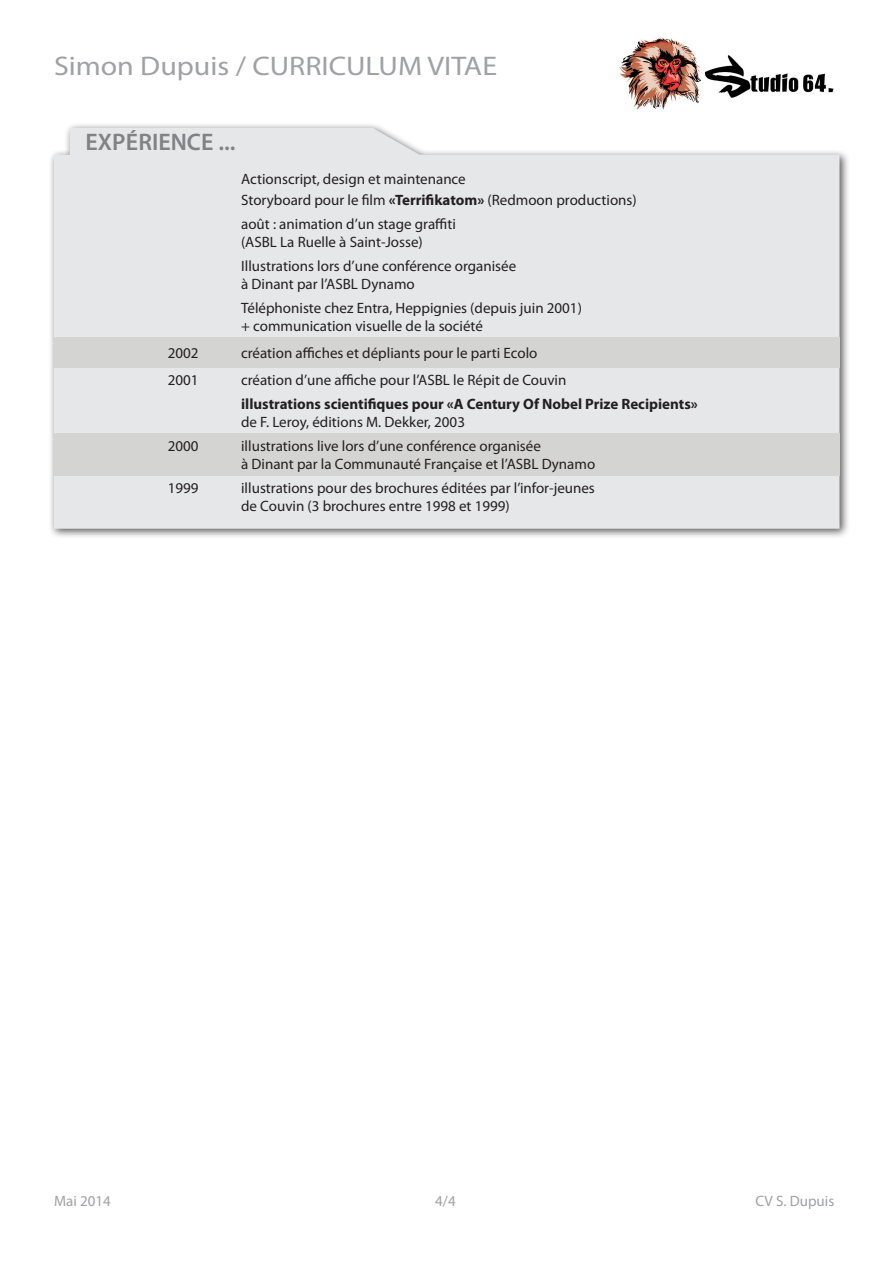
<style>
.page{position:relative;width:893px;height:1263px;background:#fff}
.page>*{position:absolute;margin:0;border:0;box-sizing:border-box;transform-origin:0 0}
.t1{font:27px "Myriad Pro";color:#a0a1a5;scale:1.11 1}
.t2{font:600 24px "Myriad Pro";color:#808285}
.t3{font:15px "Myriad Pro";color:#231f20}
.t4{font:700 15px "Myriad Pro";color:#231f20}
.t5{font:15px "Myriad Pro";color:#a0a1a5}
.s1{font-weight:700}
</style>
<div class="page">
<img style="left:619px;top:37px;width:215px;height:73px">
<div style="left:48px;top:122px;width:802px;height:417px;background:#231f20;opacity:.75"></div>
<div style="left:54px;top:128px;width:785px;height:401px;background:#e6e7e9"></div>
<div style="left:54px;top:337px;width:785px;height:31px;background:#d4d4d3"></div>
<div style="left:54px;top:433px;width:785px;height:43px;background:#d4d4d3"></div>
<p class="t1" style="left:54px;top:49px;width:401px">Simon Dupuis / CURRICULUM VITAE</p>
<p class="t2" style="left:85px;top:126px;width:151px">EXPÉRIENCE ...</p>
<p class="t3" style="left:241px;top:169px;width:226px">Actionscript, design et maintenance</p>
<p class="t3" style="left:241px;top:190px;width:397px">Storyboard pour le film <span class="s1">«Terrifikatom»</span> (Redmoon productions)</p>
<p class="t3" style="left:241px;top:214px;width:216px">août : animation d’un stage graffiti</p>
<p class="t3" style="left:241px;top:232px;width:183px">(ASBL La Ruelle à Saint-Josse)</p>
<p class="t3" style="left:241px;top:256px;width:277px">Illustrations lors d’une conférence organisée</p>
<p class="t3" style="left:241px;top:274px;width:175px">à Dinant par l’ASBL Dynamo</p>
<p class="t3" style="left:241px;top:298px;width:342px">Téléphoniste chez Entra, Heppignies (depuis juin 2001)</p>
<p class="t3" style="left:241px;top:316px;width:243px">+ communication visuelle de la société</p>
<p class="t3" style="left:168px;top:343px;width:32px">2002</p>
<p class="t3" style="left:241px;top:343px;width:298px">création affiches et dépliants pour le parti Ecolo</p>
<p class="t3" style="left:168px;top:370px;width:32px">2001</p>
<p class="t3" style="left:241px;top:370px;width:327px">création d’une affiche pour l’ASBL le Répit de Couvin</p>
<p class="t4" style="left:241px;top:394px;width:458px">illustrations scientifiques pour «A Century Of Nobel Prize Recipients»</p>
<p class="t3" style="left:241px;top:412px;width:225px">de F. Leroy, éditions M. Dekker, 2003</p>
<p class="t3" style="left:168px;top:436px;width:32px">2000</p>
<p class="t3" style="left:241px;top:436px;width:301px">illustrations live lors d’une conférence organisée</p>
<p class="t3" style="left:241px;top:454px;width:356px">à Dinant par la Communauté Française et l’ASBL Dynamo</p>
<p class="t3" style="left:168px;top:478px;width:32px">1999</p>
<p class="t3" style="left:241px;top:478px;width:355px">illustrations pour des brochures éditées par l’infor-jeunes</p>
<p class="t3" style="left:241px;top:496px;width:270px">de Couvin (3 brochures entre 1998 et 1999)</p>
<p class="t5" style="left:54px;top:1192px;width:58px">Mai 2014</p>
<p class="t5" style="left:435px;top:1192px;width:22px">4/4</p>
<p class="t5" style="left:756px;top:1192px;width:80px">CV S. Dupuis</p>
</div>
